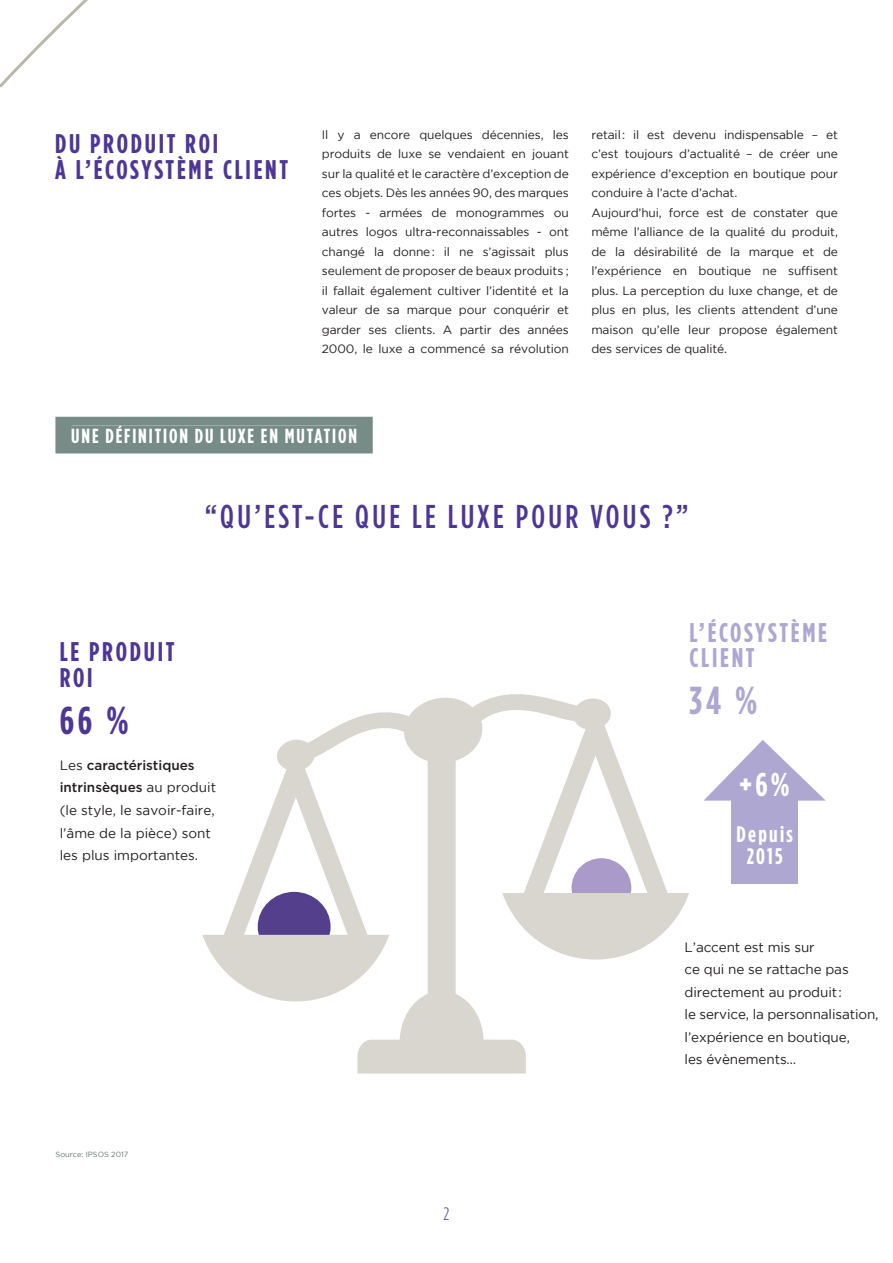
<style>
.page{position:relative;width:893px;height:1263px;background:#fff}
.page>*{position:absolute;margin:0;border:0;box-sizing:border-box;transform-origin:0 0}
.t1{font:700 39px "Gotham Condensed";color:#4e3696}
.t2{font:700 39px "Gotham Condensed";color:#aea7d1}
.t3{font:500 33px "Gotham Condensed";color:#4e3696}
.t4{font:700 33px "Gotham Condensed";color:#fff}
.t5{font:700 27px/25.5px "Gotham Condensed";letter-spacing:.1em;color:#4e3696}
.t6{font:700 27px/25.5px "Gotham Condensed";letter-spacing:.1em;color:#aea7d1}
.t7{font:700 22.5px/22.5px "Gotham Condensed";color:#fff;text-align:center}
.t8{font:700 20.4px "Gotham Condensed";letter-spacing:.095em;color:#fff}
.t9{font:300 18px "Gotham Condensed";color:#4e3696}
.t10{font:13.5px/22.5px "Gotham";letter-spacing:-.01em;color:#231f20}
.t11{font:12px/19.5px "Gotham";letter-spacing:-.01em;color:#231f20;text-align:justify}
.t12{font:7.5px "Gotham";color:#5d7872}
.s1{font-weight:500}
</style>
<div class="page">
<div style="left:55px;top:417px;width:318px;height:36px;background:#778c87"></div>
<div style="left:72px;top:426px;width:284px;height:17px;background:#778c87"></div>
<svg style="left:357px;top:1001px;width:169px;height:72px;fill:#d9d6d0"></svg>
<svg style="left:202px;top:694px;width:487px;height:307px"></svg>
<div style="left:731px;top:789px;width:67px;height:94px;background:#aea7d1"></div>
<svg style="left:704px;top:740px;width:122px;height:61px"></svg>
<svg style="left:0;top:0;width:88px;height:88px"></svg>
<h3 class="t5" style="left:55px;top:131px;width:235px">DU PRODUIT ROI<br>À L’ÉCOSYSTÈME CLIENT</h3>
<p class="t11" style="left:322px;top:125px;width:248px">Il y a encore quelques décennies, les produits de luxe se vendaient en jouant sur la qualité et le caractère d’exception de ces objets. Dès les années 90, des marques fortes - armées de monogrammes ou autres logos ultra-reconnaissables - ont changé la donne : il ne s’agissait plus seulement de proposer de beaux produits ; il fallait également cultiver l’identité et la valeur de sa marque pour conquérir et garder ses clients. A partir des années 2000, le luxe a commencé sa révolution</p>
<p class="t11" style="left:591px;top:125px;width:248px;text-align:left">retail : il est devenu indispensable – et c’est toujours d’actualité – de créer une expérience d’exception en boutique pour conduire à l’acte d’achat.<br>Aujourd’hui, force est de constater que même l’alliance de la qualité du produit, de la désirabilité de la marque et de l’expérience en boutique ne suffisent plus. La perception du luxe change, et de plus en plus, les clients attendent d’une maison qu’elle leur propose également des services de qualité.</p>
<h3 class="t8" style="left:71px;top:424px;width:287px">UNE DÉFINITION DU LUXE EN MUTATION</h3>
<h2 class="t3" style="left:205px;top:497px;width:485px">“QU’EST-CE QUE LE LUXE POUR VOUS ?”</h2>
<h3 class="t5" style="left:60px;top:639px;width:116px">LE PRODUIT<br>ROI</h3>
<h1 class="t1" style="left:60px;top:697px;width:70px">66 %</h1>
<h3 class="t6" style="left:689px;top:619px;width:139px">L’ÉCOSYSTÈME<br>CLIENT</h3>
<h1 class="t2" style="left:689px;top:678px;width:69px">34 %</h1>
<p class="t10" style="left:60px;top:754px;width:158px">Les <span class="s1">caractéristiques intrinsèques</span> au produit (le style, le savoir-faire, l’âme de la pièce) sont les plus importantes.</p>
<p class="t12" style="left:56px;top:1150px;width:74px">Source: IPSOS 2017</p>
<h3 class="t9" style="left:443px;top:1205px;width:7px">2</h3>
<h2 class="t4" style="left:740px;top:765px;width:52px">+6%</h2>
<h3 class="t7" style="left:736px;top:822px;width:58px">Depuis<br>2015</h3>
<p class="t10" style="left:685px;top:935px;width:195px">L’accent est mis sur<br>ce qui ne se rattache pas directement au produit :<br>le service, la personnalisation, l’expérience en boutique,<br>les évènements…</p>
</div>
